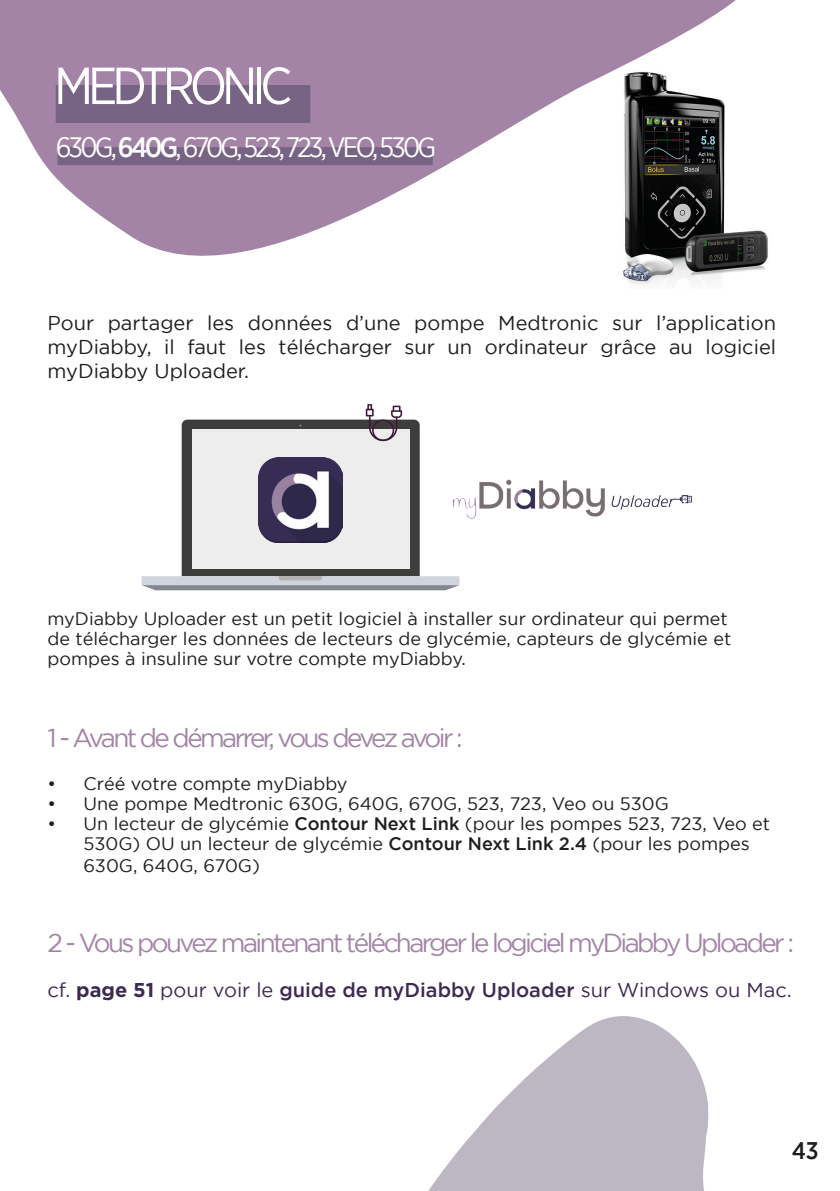
<style>
.page{position:relative;width:840px;height:1191px;background:#fff}
.page>*{position:absolute;margin:0;border:0;box-sizing:border-box;transform-origin:0 0}
.t1{font:52px "Gotham Narrow";letter-spacing:-.1em;color:#fff}
.t2{font:28px "Gotham Narrow";letter-spacing:-.1em;color:#fff}
.t3{font:26px "Gotham";letter-spacing:-.1em;color:#a384a7}
.t4{font:500 24px "Gotham Narrow";color:#1d1d1b}
.t5{font:20px/24px "Gotham";color:#1d1d1b;text-align:justify}
.t6{font:20px "Gotham";color:#3d2a53}
.t7{font:18px/20px "Gotham";color:#1d1d1b}
.s1{font-weight:500}
.s2{font-weight:700}
</style>
<div class="page">
<svg style="left:0;top:0;width:763px;height:284px;fill:#a384a7"></svg>
<svg style="left:428px;top:1016px;width:281px;height:175px;fill:#bdb7c4"></svg>
<div style="left:56px;top:85px;width:254px;height:38px;background:#776484"></div>
<div style="left:57px;top:147px;width:375px;height:18px;background:#776484"></div>
<svg style="left:141px;top:404px;width:318px;height:186px"></svg>
<img style="left:450px;top:471px;width:242px;height:53px">
<p class="t1" style="left:54px;top:53px;width:239px">MEDTRONIC</p>
<p class="t2" style="left:56px;top:130px;width:381px">630G,<span class="s1">640G</span>,670G,523,723,VEO,530G</p>
<p class="t5" style="left:47px;top:310px;width:729px">Pour partager les données d’une pompe Medtronic sur l’application myDiabby, il faut les télécharger sur un ordinateur grâce au logiciel myDiabby Uploader.</p>
<p class="t7" style="left:47px;top:608px;width:685px">myDiabby Uploader est un petit logiciel à installer sur ordinateur qui permet de télécharger les données de lecteurs de glycémie, capteurs de glycémie et pompes à insuline sur votre compte myDiabby.</p>
<p class="t3" style="left:47px;top:723px;width:416px">1 - Avant de démarrer, vous devez avoir :</p>
<p class="t7" style="left:47px;top:773px;width:301px">• Créé votre compte myDiabby</p>
<p class="t7" style="left:47px;top:793px;width:622px">• Une pompe Medtronic 630G, 640G, 670G, 523, 723, Veo ou 530G</p>
<p class="t7" style="left:83px;top:813px;width:687px;text-indent:-36px">• Un lecteur de glycémie <span class="s1">Contour Next Link</span> (pour les pompes 523, 723, Veo et<br>530G) OU un lecteur de glycémie <span class="s1">Contour Next Link 2.4</span> (pour les pompes</p>
<p class="t7" style="left:83px;top:855px;width:178px">630G, 640G, 670G)</p>
<p class="t3" style="left:47px;top:928px;width:747px">2 - Vous pouvez maintenant télécharger le logiciel myDiabby Uploader :</p>
<p class="t6" style="left:47px;top:979px;width:745px">cf. <span class="s2">page 51</span> pour voir le <span class="s1">guide de myDiabby Uploader</span> sur Windows ou Mac.</p>
<h3 class="t4" style="left:791px;top:1135px;width:28px">43</h3>
</div>
